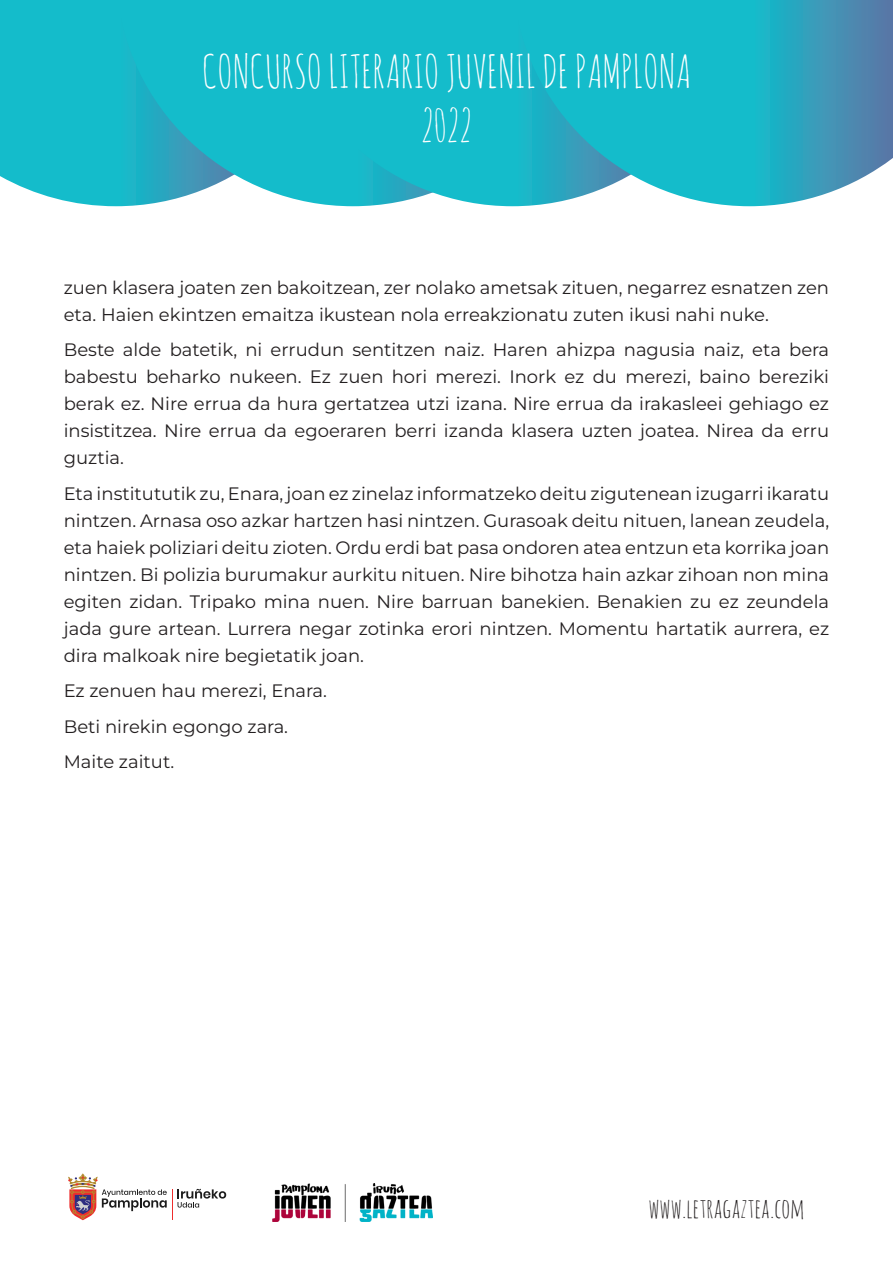
<style>
.page{position:relative;width:893px;height:1263px;background:#fff}
.page>*{position:absolute;margin:0;border:0;box-sizing:border-box;transform-origin:0 0}
.titulo_arriba{font:45px "Amatic SC";color:#fff}
.t1{font:27px "Amatic SC";color:#231f20}
.texto{font:18px/27px "Montserrat";color:#231f20;text-align:justify}
</style>
<div class="page">
<div style="left:0;top:0;width:118px;height:206px;background:#14bccb"></div>
<svg style="left:118px;top:0;width:159px;height:206px;background:#28bbcb"></svg>
<div style="left:277px;top:0;width:237px;height:206px;background:#14bccb"></div>
<svg style="left:514px;top:0;width:379px;height:206px;background:#30b2c6"></svg>
<svg style="left:178px;top:1189px;width:48px;height:18px"></svg>
<hr style="left:172px;top:1189px;width:1px;height:31px;background:#ee2d2d">
<svg style="left:68px;top:1173px;width:99px;height:47px"></svg>
<img style="left:272px;top:1184px;width:160px;height:37px">
<p class="titulo_arriba" style="left:202px;top:43px;width:490px">CONCURSO LITERARIO JUVENIL DE PAMPLONA</p>
<p class="titulo_arriba" style="left:421px;top:97px;width:52px">2022</p>
<p class="texto" style="left:64px;top:273px;width:767px">zuen klasera joaten zen bakoitzean, zer nolako ametsak zituen, negarrez esnatzen zen eta. Haien ekintzen emaitza ikustean nola erreakzionatu zuten ikusi nahi nuke.</p>
<p class="texto" style="left:64px;top:336px;width:767px">Beste alde batetik, ni errudun sentitzen naiz. Haren ahizpa nagusia naiz, eta bera babestu beharko nukeen. Ez zuen hori merezi. Inork ez du merezi, baino bereziki berak ez. Nire errua da hura gertatzea utzi izana. Nire errua da irakasleei gehiago ez insistitzea. Nire errua da egoeraren berri izanda klasera uzten joatea. Nirea da erru guztia.</p>
<p class="texto" style="left:64px;top:479px;width:767px">Eta institututik zu, Enara, joan ez zinelaz informatzeko deitu zigutenean izugarri ikaratu nintzen. Arnasa oso azkar hartzen hasi nintzen. Gurasoak deitu nituen, lanean zeudela, eta haiek poliziari deitu zioten. Ordu erdi bat pasa ondoren atea entzun eta korrika joan nintzen. Bi polizia burumakur aurkitu nituen. Nire bihotza hain azkar zihoan non mina egiten zidan. Tripako mina nuen. Nire barruan banekien. Benakien zu ez zeundela jada gure artean. Lurrera negar zotinka erori nintzen. Momentu hartatik aurrera, ez dira malkoak nire begietatik joan.</p>
<p class="texto" style="left:64px;top:677px;width:265px">Ez zenuen hau merezi, Enara.</p>
<p class="texto" style="left:64px;top:712px;width:226px">Beti nirekin egongo zara.</p>
<p class="texto" style="left:64px;top:748px;width:112px">Maite zaitut.</p>
<p class="t1" style="left:648px;top:1190px;width:157px">www.letragaztea.com</p>
</div>
